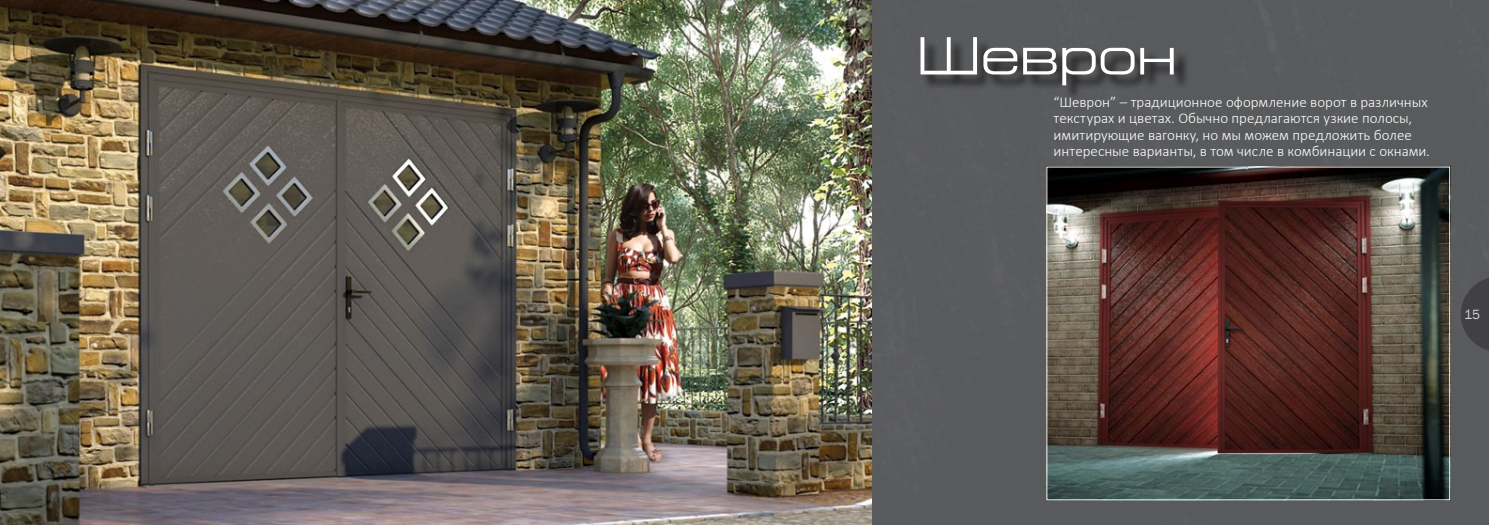
<style>
.page{position:relative;width:1489px;height:525px;background:#fff}
.page>*{position:absolute;margin:0;border:0;box-sizing:border-box;transform-origin:0 0}
.t1{font:53.75px "Europe Ext";color:#fff}
.t2{font:300 15px/16.2px "Calibri";color:#fff}
.t3{font:13.75px "Franklin Gothic";color:#d1d3d4}
</style>
<div class="page">
<div style="left:871px;top:0;width:617px;height:524px;background:#595a5c"></div>
<svg style="left:1460px;top:276px;width:28px;height:76px;background:#48484a"></svg>
<img style="left:0;top:0;width:871px;height:524px">
<img style="left:1048px;top:169px;width:399px;height:329px">
<div style="left:922px;top:39px;width:267px;height:62px;background:#000;opacity:.75"></div>
<h1 class="t1" style="left:916px;top:27px;width:262px">Шеврон</h1>
<p class="t2" style="left:1053px;top:93px;width:378px">“Шеврон” – традиционное оформление ворот в различных текстурах и цветах. Обычно предлагаются узкие полосы, имитирующие вагонку, но мы можем предложить более интересные варианты, в том числе в комбинации с окнами.</p>
<p class="t3" style="left:1463px;top:306px;width:17px">15</p>
</div>
